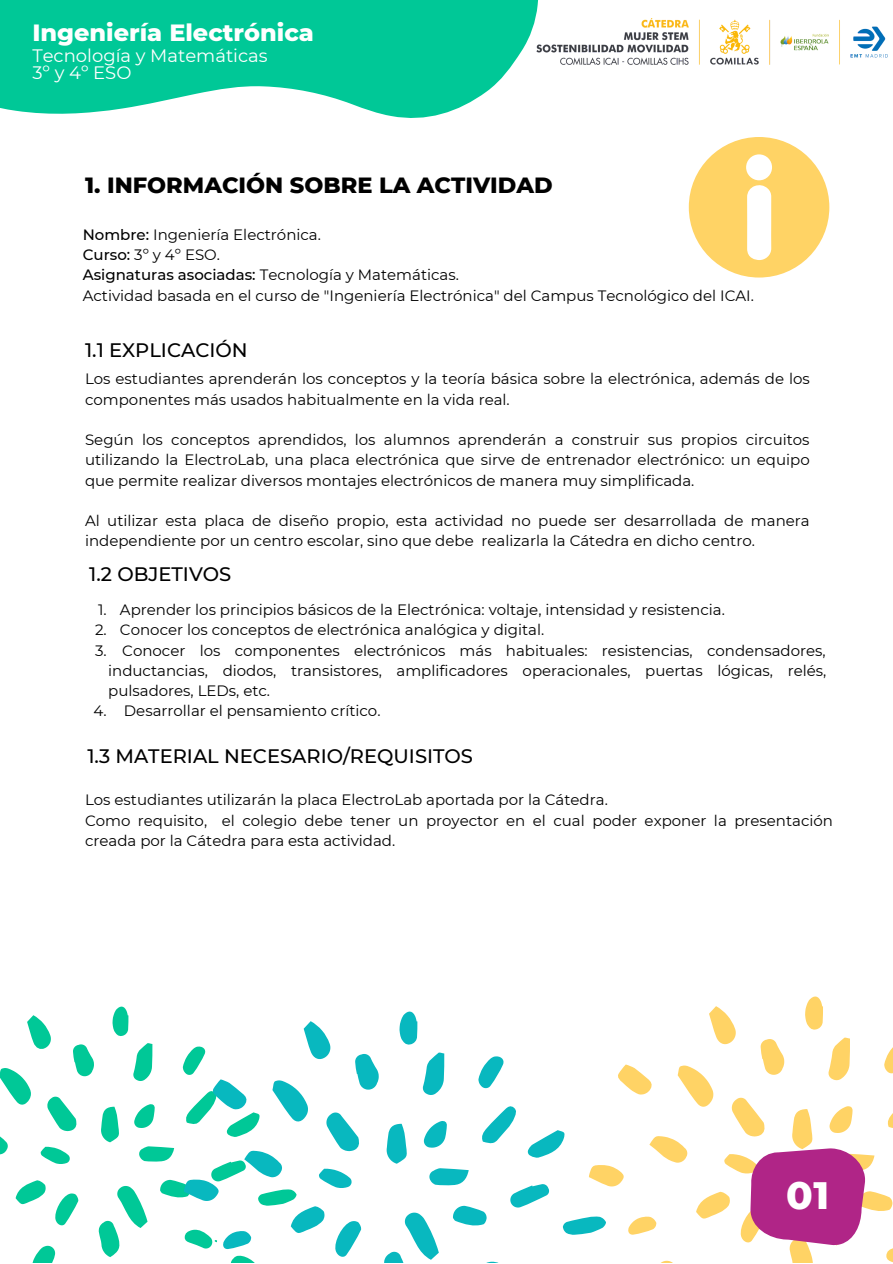
<style>
.page{position:relative;width:893px;height:1264px;background:#fff}
.page>*{position:absolute;margin:0;border:0;box-sizing:border-box;transform-origin:0 0}
.t1{font:800 39px "Montserrat";color:#fff}
.t2{font:800 24px "Montserrat";color:#fff}
.t3{font:800 22.5px "Montserrat";color:#000}
.t4{font:500 19.5px "Montserrat";color:#000}
.t5{font:18px/16.8px "Montserrat";color:#fff}
.t6{font:15px/20.2px "Montserrat";color:#000}
.s1{font-weight:500}
</style>
<div class="page">
<svg style="left:0;top:0;width:538px;height:118px;background:#25d0a6"></svg>
<svg style="left:0;top:996px;width:892px;height:266px"></svg>
<svg style="left:688px;top:137px;width:141px;height:140px"></svg>
<img style="left:491px;top:19px;width:396px;height:65px">
<h2 class="t2" style="left:32px;top:17px;width:283px">Ingeniería Electrónica</h2>
<p class="t5" style="left:32px;top:47px;width:237px">Tecnología y Matemáticas<br>3º y 4º ESO</p>
<h3 class="t3" style="left:85px;top:171px;width:469px">1. INFORMACIÓN SOBRE LA ACTIVIDAD</h3>
<p class="t6" style="left:83px;top:224px;width:672px"><span class="s1">Nombre:</span> Ingeniería Electrónica.<br><span class="s1">Curso:</span> 3º y 4º ESO.<br><span class="s1">Asignaturas asociadas:</span> Tecnología y Matemáticas.<br>Actividad basada en el curso de "Ingeniería Electrónica" del Campus Tecnológico del ICAI.</p>
<h3 class="t4" style="left:85px;top:338px;width:164px">1.1 EXPLICACIÓN</h3>
<p class="t6" style="left:85px;top:369px;width:726px">Los estudiantes aprenderán los conceptos y la teoría básica sobre la electrónica, además de los componentes más usados habitualmente en la vida real.</p>
<p class="t6" style="left:85px;top:429px;width:726px;text-align:justify">Según los conceptos aprendidos, los alumnos aprenderán a construir sus propios circuitos utilizando la ElectroLab, una placa electrónica que sirve de entrenador electrónico: un equipo que permite realizar diversos montajes electrónicos de manera muy simplificada.</p>
<p class="t6" style="left:85px;top:510px;width:726px">Al utilizar esta placa de diseño propio, esta actividad no puede ser desarrollada de manera independiente por un centro escolar, sino que debe realizarla la Cátedra en dicho centro.</p>
<h3 class="t4" style="left:89px;top:561px;width:143px">1.2 OBJETIVOS</h3>
<p class="t6" style="left:120px;top:599px;width:606px">Aprender los principios básicos de la Electrónica: voltaje, intensidad y resistencia.</p>
<p class="t6" style="left:120px;top:620px;width:426px">Conocer los conceptos de electrónica analógica y digital.</p>
<p class="t6" style="left:122px;top:640px;width:705px">Conocer los componentes electrónicos más habituales: resistencias, condensadores,</p>
<p class="t6" style="left:108px;top:660px;width:719px">inductancias, diodos, transistores, amplificadores operacionales, puertas lógicas, relés,</p>
<p class="t6" style="left:108px;top:680px;width:163px">pulsadores, LEDs, etc.</p>
<p class="t6" style="left:124px;top:700px;width:258px">Desarrollar el pensamiento crítico.</p>
<p class="t6" style="left:95px;top:599px;width:13px;text-align:justify">1.<br>2.<br>3.</p>
<p class="t6" style="left:94px;top:700px;width:15px">4.</p>
<h3 class="t4" style="left:87px;top:744px;width:387px">1.3 MATERIAL NECESARIO/REQUISITOS</h3>
<p class="t6" style="left:85px;top:789px;width:749px">Los estudiantes utilizarán la placa ElectroLab aportada por la Cátedra.<br>Como requisito, el colegio debe tener un proyector en el cual poder exponer la presentación creada por la Cátedra para esta actividad.</p>
<h1 class="t1" style="left:786px;top:1171px;width:45px">01</h1>
</div>
